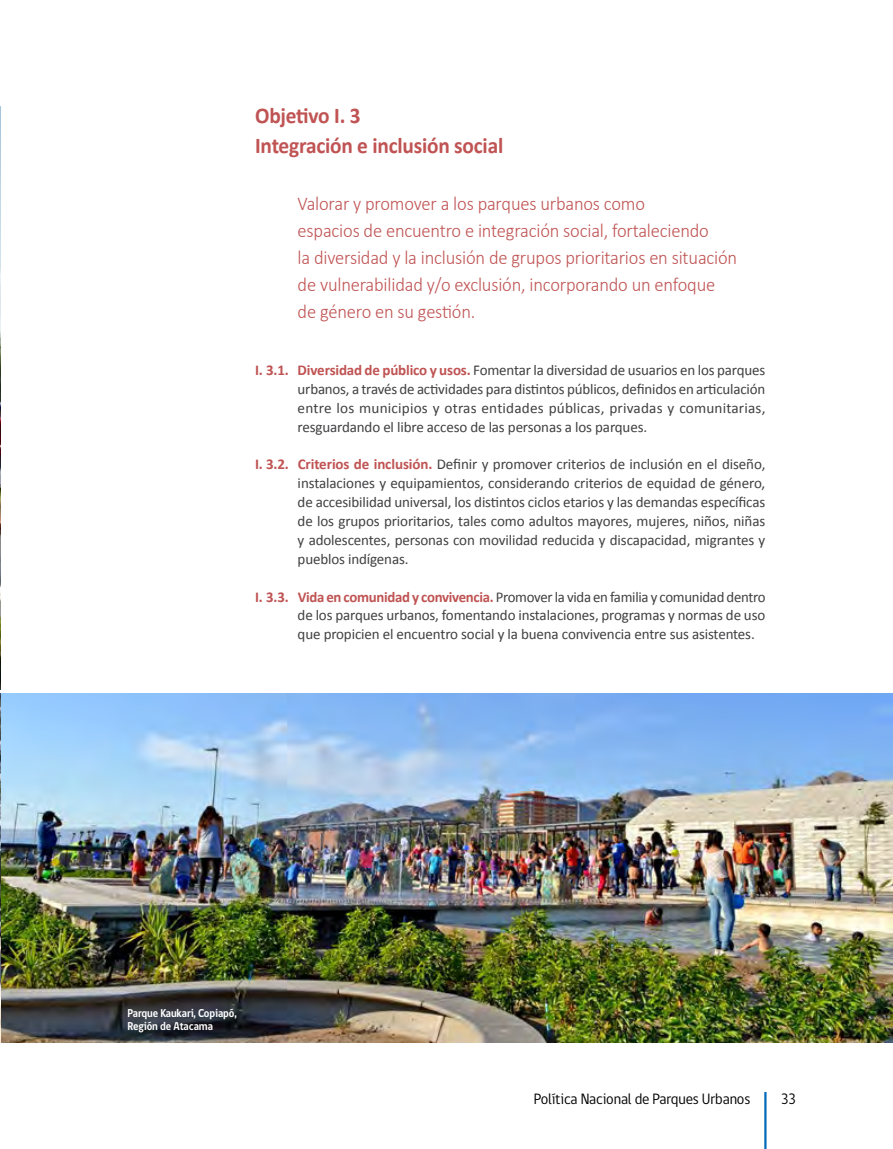
<style>
.page{position:relative;width:893px;height:1149px;background:#fff}
.page>*{position:absolute;margin:0;border:0;box-sizing:border-box;transform-origin:0 0}
.t1{font:700 22.5px/30px "Calibri";letter-spacing:-.01em;color:#c05353;scale:.95 1}
.t2{font:300 19.5px/27px "Calibri";letter-spacing:-.01em;color:#c05353;scale:.95 1}
.t3{font:15.45px "gob CL";letter-spacing:-.01em;color:#000;scale:.95 1}
.t4{font:15.45px "gob CL";letter-spacing:-.01em;color:#000;scale:.9 1}
.t5{font:15px/18.9px "Calibri";letter-spacing:-.01em;color:#414042;text-align:justify}
.t6{font:700 11.7px/12.8px "gob CL";letter-spacing:-.01em;color:#fff;scale:.9 1}
.s1{font-weight:700;color:#c05353}
</style>
<div class="page">
<hr style="left:764px;top:1091px;width:2px;height:57px;background:#006cb7">
<img style="left:0;top:693px;width:893px;height:349px">
<img style="left:0;top:106px;width:1px;height:583px">
<h1 class="t1" style="left:255px;top:101px;width:263px">Objetivo I. 3<br>Integración e inclusión social</h1>
<p class="t2" style="left:298px;top:189px;width:464px">Valorar y promover a los parques urbanos como<br>espacios de encuentro e integración social, fortaleciendo<br>la diversidad y la inclusión de grupos prioritarios en situación de vulnerabilidad y/o exclusión, incorporando un enfoque de género en su gestión.</p>
<p class="t5" style="left:298px;top:360px;width:469px;text-indent:-43px"><span class="s1">I. 3.1. Diversidad de público y usos.</span> Fomentar la diversidad de usuarios en los parques urbanos, a través de actividades para distintos públicos, definidos en articulación entre los municipios y otras entidades públicas, privadas y comunitarias, resguardando el libre acceso de las personas a los parques.</p>
<p class="t5" style="left:298px;top:455px;width:469px;text-indent:-43px"><span class="s1">I. 3.2. Criterios de inclusión.</span> Definir y promover criterios de inclusión en el diseño, instalaciones y equipamientos, considerando criterios de equidad de género, de accesibilidad universal, los distintos ciclos etarios y las demandas específicas de los grupos prioritarios, tales como adultos mayores, mujeres, niños, niñas y adolescentes, personas con movilidad reducida y discapacidad, migrantes y pueblos indígenas.</p>
<p class="t5" style="left:298px;top:587px;width:469px;text-indent:-43px"><span class="s1">I. 3.3. Vida en comunidad y convivencia.</span> Promover la vida en familia y comunidad dentro de los parques urbanos, fomentando instalaciones, programas y normas de uso que propicien el encuentro social y la buena convivencia entre sus asistentes.</p>
<p class="t6" style="left:128px;top:1006px;width:123px">Parque Kaukari, Copiapó,<br>Región de Atacama</p>
<p class="t3" style="left:534px;top:1088px;width:229px">Política Nacional de Parques Urbanos</p>
<p class="t4" style="left:781px;top:1088px;width:18px">33</p>
</div>
